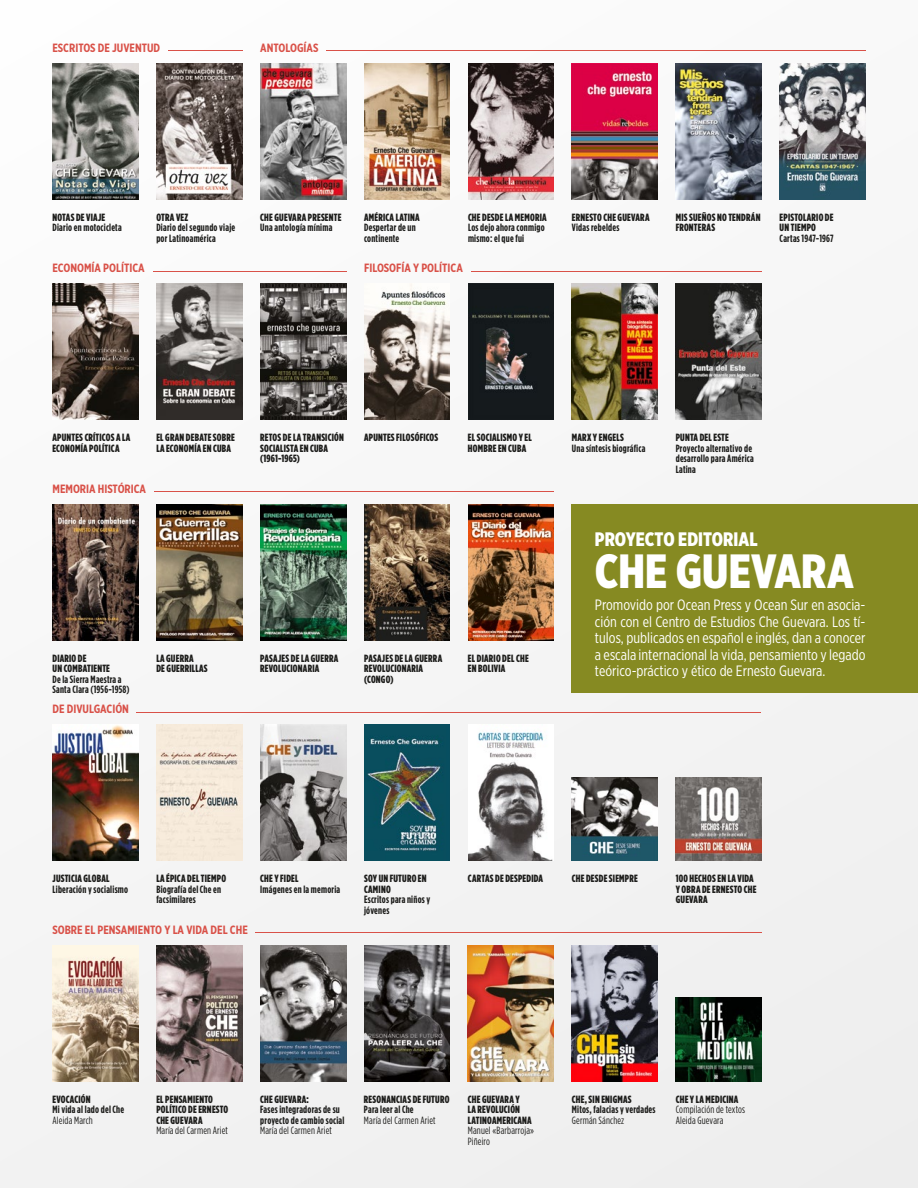
<style>
.page{position:relative;width:918px;height:1188px;background:#f5f5f5}
.page>*{position:absolute;margin:0;border:0;box-sizing:border-box;transform-origin:0 0}
.t1{font:900 48px "Gotham X Narrow";letter-spacing:.005em;color:#fff}
.t2{font:900 19.5px "Gotham X Narrow";letter-spacing:.005em;color:#fff}
.t3{font:15px/16.5px "Gotham X Narrow";color:#fff;text-align:justify}
.t4{font:700 12px "Gotham X Narrow";color:#d95148}
.t5{font:900 10.5px/10.5px "Gotham Condensed";letter-spacing:.02em;color:#1d1d1b}
.t6{font:700 10.5px/10.5px "Gotham Condensed";letter-spacing:.02em;color:#1d1d1b}
.t7{font:10.5px/10.5px "Gotham Condensed";letter-spacing:.015em;color:#1d1d1b}
</style>
<div class="page">
<hr style="left:168px;top:51px;width:74px;height:1px;background:#d95148">
<hr style="left:326px;top:51px;width:540px;height:1px;background:#d95148">
<hr style="left:471px;top:271px;width:291px;height:1px;background:#d95148">
<hr style="left:153px;top:271px;width:193px;height:1px;background:#d95148">
<img style="left:52px;top:63px;width:86px;height:137px">
<img style="left:468px;top:63px;width:86px;height:137px">
<img style="left:260px;top:63px;width:86px;height:137px">
<img style="left:364px;top:63px;width:86px;height:136px">
<img style="left:676px;top:63px;width:86px;height:137px">
<img style="left:156px;top:63px;width:86px;height:137px">
<img style="left:52px;top:284px;width:86px;height:136px">
<img style="left:156px;top:284px;width:86px;height:136px">
<img style="left:260px;top:284px;width:86px;height:136px">
<img style="left:364px;top:291px;width:86px;height:129px">
<img style="left:468px;top:284px;width:86px;height:136px">
<img style="left:572px;top:284px;width:86px;height:136px">
<img style="left:676px;top:284px;width:86px;height:136px">
<hr style="left:136px;top:712px;width:625px;height:1px;background:#d95148">
<hr style="left:255px;top:933px;width:507px;height:1px;background:#d95148">
<img style="left:52px;top:945px;width:86px;height:136px">
<img style="left:52px;top:504px;width:86px;height:136px">
<img style="left:468px;top:504px;width:86px;height:136px">
<img style="left:260px;top:504px;width:86px;height:136px">
<img style="left:156px;top:504px;width:86px;height:136px">
<img style="left:364px;top:504px;width:86px;height:136px">
<img style="left:156px;top:724px;width:86px;height:137px">
<img style="left:780px;top:63px;width:86px;height:137px">
<img style="left:52px;top:725px;width:86px;height:136px">
<img style="left:364px;top:724px;width:86px;height:137px">
<img style="left:260px;top:724px;width:86px;height:137px">
<img style="left:156px;top:945px;width:86px;height:136px">
<img style="left:260px;top:945px;width:86px;height:137px">
<img style="left:468px;top:945px;width:86px;height:137px">
<img style="left:364px;top:945px;width:86px;height:137px">
<img style="left:572px;top:945px;width:86px;height:137px">
<img style="left:676px;top:998px;width:86px;height:84px">
<img style="left:572px;top:63px;width:86px;height:137px">
<img style="left:572px;top:777px;width:86px;height:84px">
<img style="left:676px;top:777px;width:86px;height:84px">
<img style="left:468px;top:732px;width:85px;height:129px">
<hr style="left:154px;top:492px;width:400px;height:1px;background:#d95148">
<div style="left:572px;top:504px;width:346px;height:189px;background:#868a22"></div>
<p class="t4" style="left:52px;top:40px;width:109px">ESCRITOS DE JUVENTUD</p>
<p class="t4" style="left:260px;top:40px;width:60px">ANTOLOGÍAS</p>
<p class="t5" style="left:52px;top:211px;width:54px">NOTAS DE VIAJE</p>
<p class="t6" style="left:52px;top:222px;width:71px">Diario en motocicleta</p>
<p class="t5" style="left:156px;top:211px;width:33px">OTRA VEZ</p>
<p class="t6" style="left:156px;top:222px;width:80px">Diario del segundo viaje por Latinoamérica</p>
<p class="t5" style="left:260px;top:211px;width:83px">CHE GUEVARA PRESENTE</p>
<p class="t6" style="left:260px;top:222px;width:74px">Una antología mínima</p>
<p class="t5" style="left:364px;top:211px;width:57px">AMÉRICA LATINA</p>
<p class="t6" style="left:364px;top:222px;width:53px">Despertar de un continente</p>
<p class="t5" style="left:468px;top:211px;width:80px">CHE DESDE LA MEMORIA</p>
<p class="t6" style="left:468px;top:222px;width:78px">Los dejo ahora conmigo mismo: el que fui</p>
<p class="t5" style="left:572px;top:211px;width:79px">ERNESTO CHE GUEVARA</p>
<p class="t6" style="left:572px;top:222px;width:49px">Vidas rebeldes</p>
<p class="t5" style="left:676px;top:211px;width:86px">MIS SUEÑOS NO TENDRÁN<br>FRONTERAS</p>
<p class="t5" style="left:780px;top:211px;width:55px">EPISTOLARIO DE<br>UN TIEMPO</p>
<p class="t6" style="left:780px;top:233px;width:56px">Cartas 1947-1967</p>
<p class="t4" style="left:52px;top:260px;width:94px">ECONOMÍA POLÍTICA</p>
<p class="t4" style="left:364px;top:260px;width:100px">FILOSOFÍA Y POLÍTICA</p>
<p class="t5" style="left:52px;top:432px;width:79px">APUNTES CRÍTICOS A LA<br>ECONOMÍA POLÍTICA</p>
<p class="t5" style="left:156px;top:432px;width:80px">EL GRAN DEBATE SOBRE<br>LA ECONOMÍA EN CUBA</p>
<p class="t4" style="left:52px;top:481px;width:95px">MEMORIA HISTÓRICA</p>
<p class="t5" style="left:260px;top:432px;width:85px">RETOS DE LA TRANSICIÓN<br>SOCIALISTA EN CUBA (1961-1965)</p>
<p class="t5" style="left:364px;top:432px;width:76px">APUNTES FILOSÓFICOS</p>
<p class="t5" style="left:468px;top:432px;width:65px">EL SOCIALISMO Y EL<br>HOMBRE EN CUBA</p>
<p class="t5" style="left:52px;top:652px;width:59px">DIARIO DE<br>UN COMBATIENTE</p>
<p class="t6" style="left:52px;top:674px;width:79px">De la Sierra Maestra a<br>Santa Clara (1956-1958)</p>
<p class="t4" style="left:52px;top:701px;width:78px">DE DIVULGACIÓN</p>
<p class="t5" style="left:156px;top:652px;width:53px">LA GUERRA<br>DE GUERRILLAS</p>
<p class="t5" style="left:260px;top:652px;width:80px">PASAJES DE LA GUERRA<br>REVOLUCIONARIA</p>
<p class="t5" style="left:364px;top:652px;width:80px">PASAJES DE LA GUERRA<br>REVOLUCIONARIA (CONGO)</p>
<p class="t5" style="left:468px;top:652px;width:62px">EL DIARIO DEL CHE<br>EN BOLIVIA</p>
<p class="t5" style="left:572px;top:432px;width:53px">MARX Y ENGELS</p>
<p class="t6" style="left:572px;top:443px;width:75px">Una síntesis biográfica</p>
<p class="t5" style="left:676px;top:432px;width:55px">PUNTA DEL ESTE</p>
<p class="t6" style="left:676px;top:443px;width:80px">Proyecto alternativo de desarrollo para América<br>Latina</p>
<h2 class="t2" style="left:595px;top:527px;width:164px">PROYECTO EDITORIAL</h2>
<h1 class="t1" style="left:595px;top:541px;width:260px">CHE GUEVARA</h1>
<p class="t3" style="left:595px;top:597px;width:272px">Promovido por Ocean Press y Ocean Sur en asocia&shy;ción con el Centro de Estudios Che Guevara. Los tí&shy;tulos, publicados en español e inglés, dan a conocer a escala internacional la vida, pensamiento y legado teórico-práctico y ético de Ernesto Guevara.</p>
<p class="t5" style="left:52px;top:873px;width:59px">JUSTICIA GLOBAL</p>
<p class="t6" style="left:52px;top:884px;width:77px">Liberación y socialismo</p>
<p class="t5" style="left:156px;top:873px;width:71px">LA ÉPICA DEL TIEMPO</p>
<p class="t6" style="left:156px;top:884px;width:66px">Biografía del Che en facsimilares</p>
<p class="t4" style="left:52px;top:922px;width:197px">SOBRE EL PENSAMIENTO Y LA VIDA DEL CHE</p>
<p class="t5" style="left:260px;top:873px;width:40px">CHE Y FIDEL</p>
<p class="t6" style="left:260px;top:884px;width:81px">Imágenes en la memoria</p>
<p class="t5" style="left:364px;top:873px;width:64px">SOY UN FUTURO EN<br>CAMINO</p>
<p class="t6" style="left:364px;top:894px;width:68px">Escritos para niños y jóvenes</p>
<p class="t5" style="left:468px;top:873px;width:77px">CARTAS DE DESPEDIDA</p>
<p class="t5" style="left:572px;top:873px;width:67px">CHE DESDE SIEMPRE</p>
<p class="t5" style="left:676px;top:873px;width:82px">100 HECHOS EN LA VIDA<br>Y OBRA DE ERNESTO CHE<br>GUEVARA</p>
<p class="t5" style="left:52px;top:1093px;width:40px">EVOCACIÓN</p>
<p class="t6" style="left:52px;top:1104px;width:73px">Mi vida al lado del Che</p>
<p class="t7" style="left:52px;top:1114px;width:42px">Aleida March</p>
<p class="t5" style="left:156px;top:1093px;width:73px">EL PENSAMIENTO<br>POLÍTICO DE ERNESTO<br>CHE GUEVARA</p>
<p class="t7" style="left:156px;top:1125px;width:73px">María del Carmen Ariet</p>
<p class="t5" style="left:260px;top:1093px;width:50px">CHE GUEVARA:</p>
<p class="t6" style="left:260px;top:1104px;width:86px">Fases integradoras de su proyecto de cambio social</p>
<p class="t7" style="left:260px;top:1125px;width:73px">María del Carmen Ariet</p>
<p class="t5" style="left:364px;top:1093px;width:87px">RESONANCIAS DE FUTURO</p>
<p class="t6" style="left:364px;top:1104px;width:51px">Para leer al Che</p>
<p class="t7" style="left:364px;top:1114px;width:73px">María del Carmen Ariet</p>
<p class="t5" style="left:468px;top:1093px;width:66px">CHE GUEVARA Y<br>LA REVOLUCIÓN<br>LATINOAMERICANA</p>
<p class="t7" style="left:468px;top:1125px;width:68px">Manuel «Barbarroja»<br>Piñeiro</p>
<p class="t5" style="left:572px;top:1093px;width:61px">CHE, SIN ENIGMAS</p>
<p class="t6" style="left:572px;top:1104px;width:85px">Mitos, falacias y verdades</p>
<p class="t7" style="left:572px;top:1114px;width:54px">Germán Sánchez</p>
<p class="t5" style="left:676px;top:1093px;width:64px">CHE Y LA MEDICINA</p>
<p class="t7" style="left:676px;top:1104px;width:71px">Compilación de textos<br>Aleida Guevara</p>
</div>
